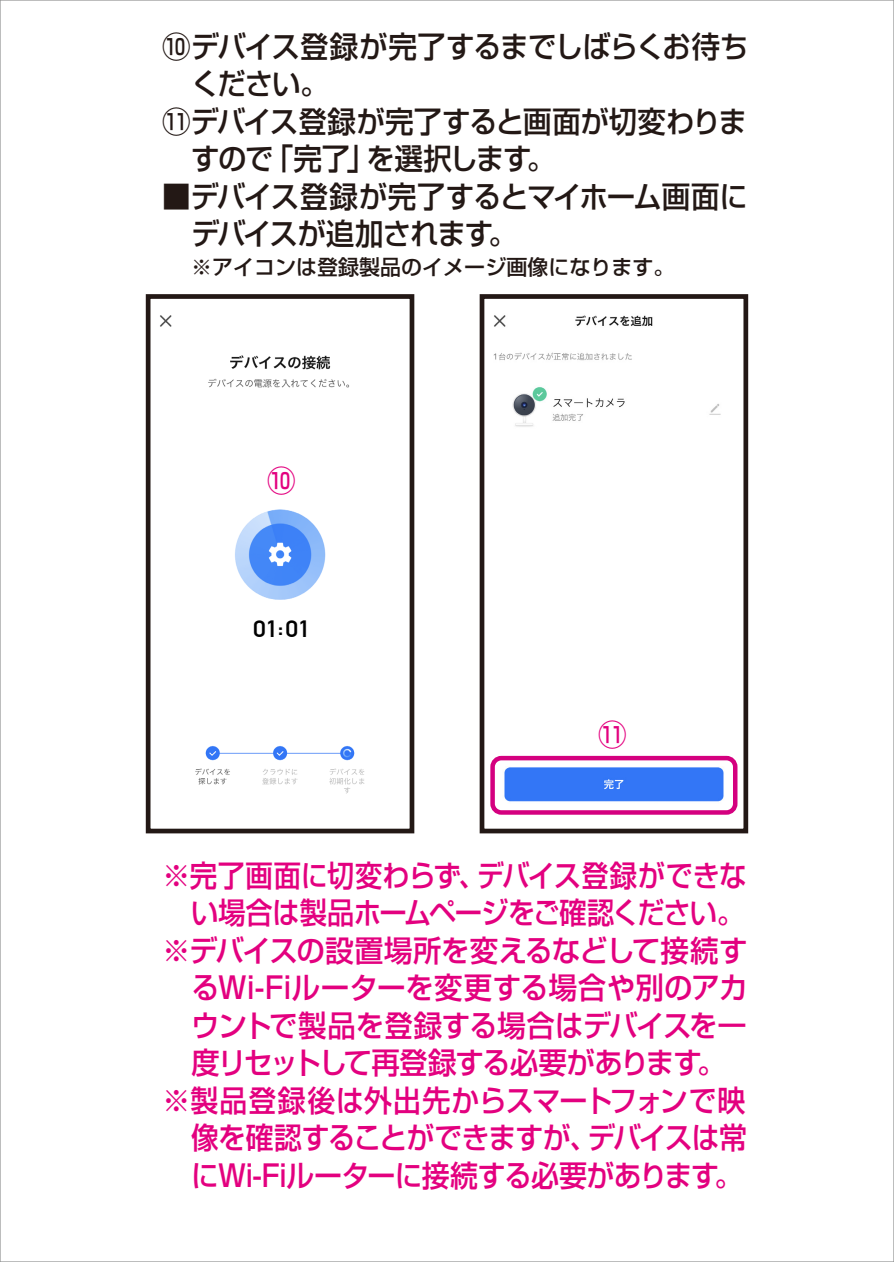
<style>
.page{position:relative;width:894px;height:1262px;background:#fff}
.page>*{position:absolute;margin:0;border:0;box-sizing:border-box;transform-origin:0 0}
.t1{font:500 30px/37.5px "Shin Go Pro";letter-spacing:-.035em;color:#231815;scale:.95 1}
.t2{font:500 30px "Shin Go Pro";letter-spacing:-.02em;color:#e3007f;scale:.93 1}
.t3{font:500 30px "Shin Go Pro";letter-spacing:-.02em;color:#e3007f;scale:.95 1}
.t4{font:500 30px "Shin Go Pro";color:#e3007f;scale:.95 1}
.t5{font:500 30px "Shin Go Pro";letter-spacing:.01em;color:#e3007f;scale:.95 1}
.t6{font:500 30px "Shin Go Pro";letter-spacing:-.005em;color:#231815;scale:.95 1}
.t7{font:500 30px "Shin Go Pro";letter-spacing:-.02em;color:#e3007f;scale:.91 1}
.t8{font:500 30px "Shin Go Pro";letter-spacing:.025em;color:#e3007f;scale:.95 1}
.t9{font:500 30px "Shin Go Pro";letter-spacing:-.055em;color:#e3007f;scale:.95 1}
.t10{font:700 23.1px "DIN Alternate";color:#000;scale:1.15 1}
.t11{font:500 21px "Shin Go Pro";color:#231815}
</style>
<div class="page">
<img style="left:493px;top:315px;width:245px;height:495px">
<img style="left:160px;top:315px;width:205px;height:479px">
<div style="left:479px;top:294px;width:269px;height:539px;border:5px solid #231815"></div>
<div style="left:146px;top:294px;width:268px;height:539px;border:5px solid #231815"></div>
<div style="left:490px;top:756px;width:247px;height:59px;border:4px solid #d4007f;border-radius:9px"></div>
<div style="left:251px;top:619px;width:61px;height:19px;background:#fff"></div>
<p class="t1" style="left:162px;top:24px;width:618px">⑩デバイス登録が完了するまでしばらくお待ち</p>
<p class="t1" style="left:191px;top:62px;width:146px">ください。</p>
<p class="t6" style="left:162px;top:97px;width:617px">⑪デバイス登録が完了すると画面が切変わりま</p>
<p class="t1" style="left:191px;top:137px;width:385px">すので「完了」を選択します。</p>
<p class="t1" style="left:191px;top:174px;width:587px;text-indent:-29px">■デバイス登録が完了するとマイホーム画面にデバイスが追加されます。</p>
<p class="t11" style="left:191px;top:250px;width:484px">※アイコンは登録製品のイメージ画像になります。</p>
<p class="t3" style="left:267px;top:456px;width:31px">⑩</p>
<p class="t10" style="left:253px;top:611px;width:52px">01:01</p>
<p class="t3" style="left:598px;top:709px;width:31px">⑪</p>
<p class="t4" style="left:162px;top:851px;width:616px">※完了画面に切変わらず、デバイス登録ができな</p>
<p class="t7" style="left:191px;top:888px;width:609px">い場合は製品ホームページをご確認ください。</p>
<p class="t3" style="left:162px;top:926px;width:617px">※デバイスの設置場所を変えるなどして接続す</p>
<p class="t5" style="left:191px;top:963px;width:587px">るWi-Fiルーターを変更する場合や別のアカ</p>
<p class="t3" style="left:191px;top:1001px;width:585px">ウントで製品を登録する場合はデバイスを一</p>
<p class="t9" style="left:191px;top:1038px;width:564px">度リセットして再登録する必要があります。</p>
<p class="t8" style="left:162px;top:1076px;width:615px">※製品登録後は外出先からスマートフォンで映</p>
<p class="t2" style="left:191px;top:1113px;width:599px">像を確認することができますが、デバイスは常</p>
<p class="t2" style="left:191px;top:1151px;width:594px">にWi-Fiルーターに接続する必要があります。</p>
</div>
